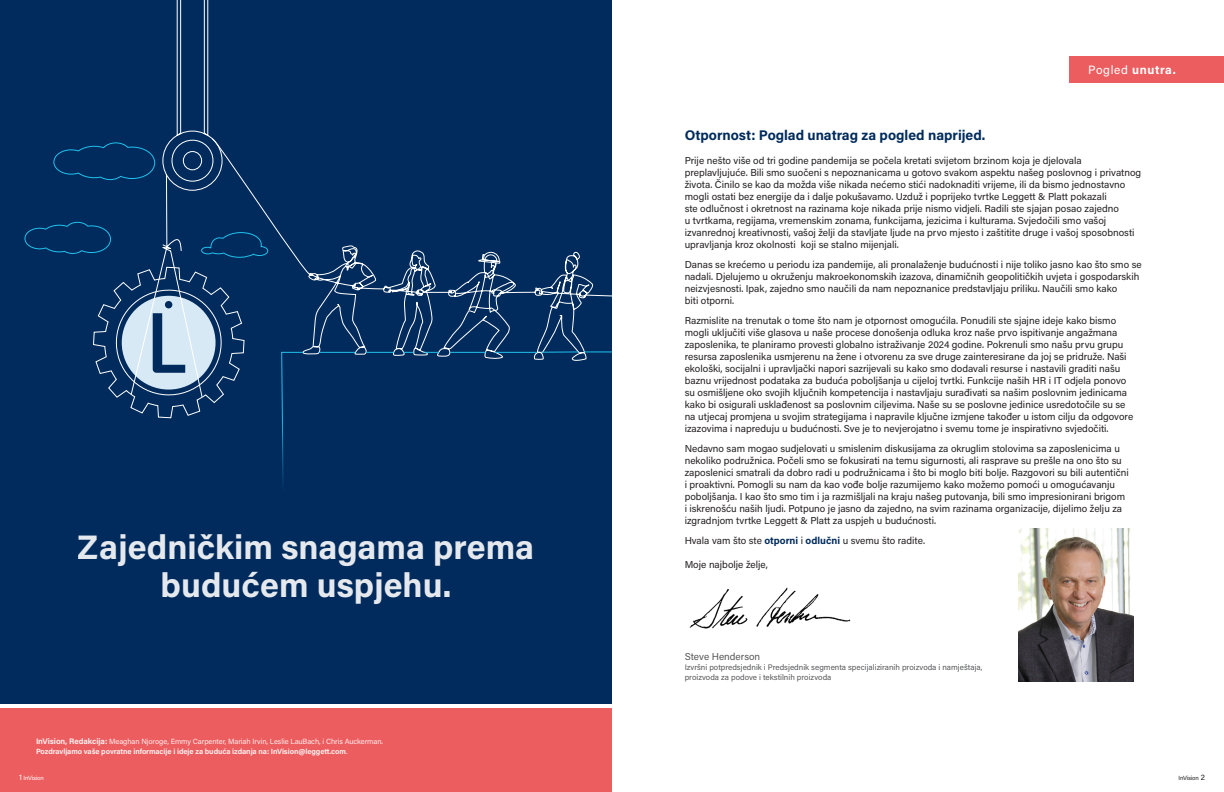
<style>
.page{position:relative;width:1224px;height:792px;background:#fff}
.page>*{position:absolute;margin:0;border:0;box-sizing:border-box;transform-origin:0 0}
.t1{font:700 34px/38px "Acumin Pro";color:#fff;text-align:center}
.t2{font:700 14px "Acumin Pro";color:#002b5c}
.t3{font:700 12px "Acumin Pro";letter-spacing:.05em;color:#fff}
.t4{font:10px/12px "Acumin Pro";color:#231f20}
.t5{font:10px "Acumin Pro";color:#57585a}
.t6{font:8px/10px "Acumin Pro";color:#57585a}
.t7{font:700 7.5px/10px "Acumin Pro";letter-spacing:-.01em;color:#fff}
.t8{font:6px "Acumin Pro";letter-spacing:-.015em;color:#fff}
.t9{font:6px "Acumin Pro";letter-spacing:-.015em;color:#231f20}
.s1{font-size:8px}
.s2{font-weight:400}
.s3{font-weight:700;color:#002b5c}
</style>
<div class="page">
<div style="left:0;top:0;width:621px;height:792px;background:#002b5c"></div>
<svg style="left:269px;top:218px;width:153px;height:138px"></svg>
<svg style="left:422px;top:251px;width:190px;height:110px"></svg>
<svg style="left:24px;top:0;width:245px;height:419px"></svg>
<hr style="left:584px;top:351px;width:35px;height:1px;background:#22c1ed">
<hr style="left:541px;top:351px;width:37px;height:2px;background:#22c1ed">
<hr style="left:495px;top:352px;width:42px;height:1px;background:#22c1ed">
<hr style="left:450px;top:352px;width:36px;height:1px;background:#22c1ed">
<svg style="left:424px;top:352px;width:15px;height:1px"></svg>
<svg style="left:366px;top:352px;width:28px;height:1px"></svg>
<hr style="left:319px;top:352px;width:36px;height:1px;background:#22c1ed">
<svg style="left:281px;top:351px;width:23px;height:132px"></svg>
<svg style="left:478px;top:251px;width:23px;height:12px"></svg>
<div style="left:0;top:708px;width:622px;height:84px;background:#ec5d5f"></div>
<hr style="left:0;top:704px;width:622px;height:4px;background:#fff">
<div style="left:612px;top:0;width:612px;height:792px;background:#fff"></div>
<div style="left:1069px;top:56px;width:155px;height:27px;background:#ec5d5f"></div>
<img style="left:1018px;top:529px;width:116px;height:153px">
<img style="left:689px;top:587px;width:162px;height:42px">
<h1 class="t1" style="left:78px;top:527px;width:458px">Zajedničkim snagama prema budućem uspjehu.</h1>
<p class="t7" style="left:36px;top:736px;width:349px"><span class="s1">InVision, Redakcija:</span> <span class="s2">Meaghan Njoroge, Emmy Carpenter, Mariah Irvin, Leslie LauBach, i Chris Auckerman.<br></span>Pozdravljamo vaše povratne informacije i ideje za buduća izdanja na: InVision@leggett.com<span class="s2">.</span></p>
<p class="t8" style="left:19px;top:774px;width:26px"><span class="s1">1</span> InVision</p>
<p class="t3" style="left:1088px;top:61px;width:89px"><span class="s2">Pogled</span> unutra.</p>
<p class="t2" style="left:685px;top:126px;width:302px">Otpornost: Poglad unatrag za pogled naprijed.</p>
<p class="t4" style="left:685px;top:154px;width:458px">Prije nešto više od tri godine pandemija se počela kretati svijetom brzinom koja je djelovala preplavljujuće. Bili smo suočeni s nepoznanicama u gotovo svakom aspektu našeg poslovnog i privatnog života. Činilo se kao da možda više nikada nećemo stići nadoknaditi vrijeme, ili da bismo jednostavno mogli ostati bez energije da i dalje pokušavamo. Uzduž i poprijeko tvrtke Leggett &amp; Platt pokazali<br>ste odlučnost i okretnost na razinama koje nikada prije nismo vidjeli. Radili ste sjajan posao zajedno<br>u tvrtkama, regijama, vremenskim zonama, funkcijama, jezicima i kulturama. Svjedočili smo vašoj izvanrednoj kreativnosti, vašoj želji da stavljate ljude na prvo mjesto i zaštitite druge i vašoj sposobnosti upravljanja kroz okolnosti koji se stalno mijenjali.</p>
<p class="t4" style="left:685px;top:258px;width:458px">Danas se krećemo u periodu iza pandemije, ali pronalaženje budućnosti i nije toliko jasno kao što smo se nadali. Djelujemo u okruženju makroekonomskih izazova, dinamičnih geopolitičkih uvjeta i gospodarskih neizvjesnosti. Ipak, zajedno smo naučili da nam nepoznanice predstavljaju priliku. Naučili smo kako</p>
<p class="t4" style="left:685px;top:294px;width:51px">biti otporni.</p>
<p class="t4" style="left:685px;top:314px;width:450px">Razmislite na trenutak o tome što nam je otpornost omogućila. Ponudili ste sjajne ideje kako bismo mogli uključiti više glasova u naše procese donošenja odluka kroz naše prvo ispitivanje angažmana zaposlenika, te planiramo provesti globalno istraživanje 2024 godine. Pokrenuli smo našu prvu grupu resursa zaposlenika usmjerenu na žene i otvorenu za sve druge zainteresirane da joj se pridruže. Naši ekološki, socijalni i upravljački napori sazrijevali su kako smo dodavali resurse i nastavili graditi našu baznu vrijednost podataka za buduća poboljšanja u cijeloj tvrtki. Funkcije naših HR i IT odjela ponovo su osmišljene oko svojih ključnih kompetencija i nastavljaju surađivati sa našim poslovnim jedinicama kako bi osigurali usklađenost sa poslovnim ciljevima. Naše su se poslovne jedinice usredotočile su se na utjecaj promjena u svojim strategijama i napravile ključne izmjene također u istom cilju da odgovore izazovima i napreduju u budućnosti. Sve je to nevjerojatno i svemu tome je inspirativno svjedočiti.</p>
<p class="t4" style="left:685px;top:442px;width:446px">Nedavno sam mogao sudjelovati u smislenim diskusijama za okruglim stolovima sa zaposlenicima u nekoliko podružnica. Počeli smo se fokusirati na temu sigurnosti, ali rasprave su prešle na ono što su zaposlenici smatrali da dobro radi u podružnicama i što bi moglo biti bolje. Razgovori su bili autentični i proaktivni. Pomogli su nam da kao vođe bolje razumijemo kako možemo pomoći u omogućavanju poboljšanja. I kao što smo tim i ja razmišljali na kraju našeg putovanja, bili smo impresionirani brigom i iskrenošću naših ljudi. Potpuno je jasno da zajedno, na svim razinama organizacije, dijelimo želju za izgradnjom tvrtke Leggett &amp; Platt za uspjeh u budućnosti.</p>
<p class="t4" style="left:685px;top:534px;width:242px">Hvala vam što ste <span class="s3">otporni</span> i <span class="s3">odlučni</span> u svemu što radite.</p>
<p class="t4" style="left:685px;top:558px;width:85px">Moje najbolje želje,</p>
<p class="t5" style="left:685px;top:650px;width:77px">Steve Henderson</p>
<p class="t6" style="left:685px;top:662px;width:299px">Izvršni potpredsjednik i Predsjednik segmenta specijaliziranih proizvoda i namještaja, proizvoda za podove i tekstilnih proizvoda</p>
<p class="t9" style="left:1178px;top:774px;width:28px">InVision <span class="s1">2</span></p>
</div>
